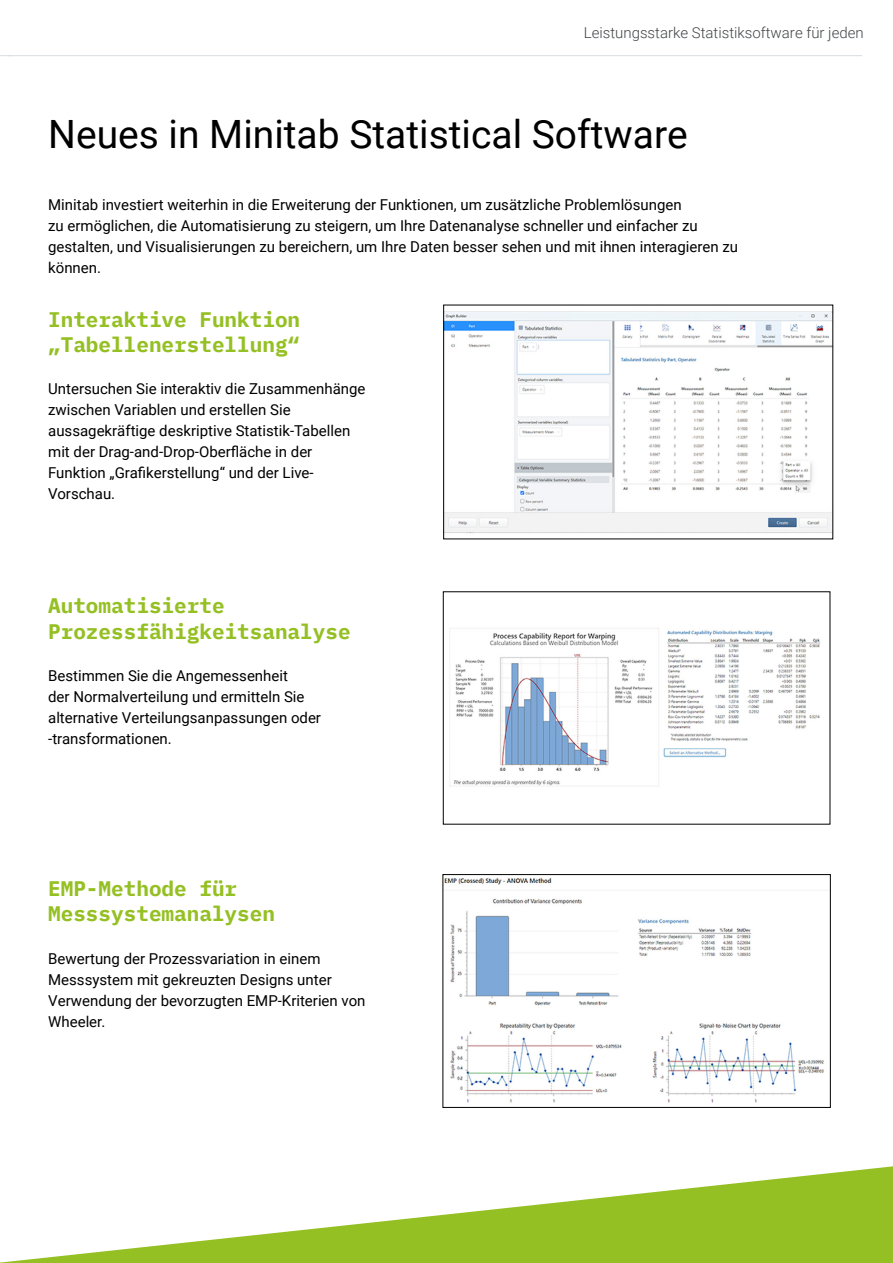
<style>
.page{position:relative;width:893px;height:1263px;background:#fff}
.page>*{position:absolute;margin:0;border:0;box-sizing:border-box;transform-origin:0 0}
.t1{font:39px "Roboto";color:#000}
.t2{font:700 21px/25.2px "IBM Plex Mono";color:#95c023}
.t3{font:15px/21px "Roboto";color:#000}
.t4{font:300 15px "Roboto";color:#424446}
</style>
<div class="page">
<hr style="left:8px;top:55px;width:854px;height:1px;background:#dbdee2">
<img style="left:445px;top:311px;width:386px;height:222px">
<img style="left:449px;top:628px;width:372px;height:158px">
<img style="left:444px;top:878px;width:380px;height:225px">
<div style="left:442px;top:874px;width:389px;height:234px;border:1px solid #000"></div>
<svg style="left:0;top:1166px;width:893px;height:97px"></svg>
<p class="t4" style="left:584px;top:22px;width:282px">Leistungsstarke Statistiksoftware für jeden</p>
<h1 class="t1" style="left:48px;top:107px;width:641px">Neues in Minitab Statistical Software</h1>
<p class="t3" style="left:48px;top:194px;width:691px">Minitab investiert weiterhin in die Erweiterung der Funktionen, um zusätzliche Problemlösungen<br>zu ermöglichen, die Automatisierung zu steigern, um Ihre Datenanalyse schneller und einfacher zu gestalten, und Visualisierungen zu bereichern, um Ihre Daten besser sehen und mit ihnen interagieren zu können.</p>
<h2 class="t2" style="left:48px;top:306px;width:254px">Interaktive Funktion „Tabellenerstellung“</h2>
<p class="t3" style="left:48px;top:378px;width:319px">Untersuchen Sie interaktiv die Zusammenhänge zwischen Variablen und erstellen Sie aussagekräftige deskriptive Statistik-Tabellen mit der Drag-and-Drop-Oberfläche in der Funktion „Grafikerstellung“ und der Live-Vorschau.</p>
<h2 class="t2" style="left:48px;top:592px;width:304px">Automatisierte<br>Prozessfähigkeitsanalyse</h2>
<p class="t3" style="left:48px;top:665px;width:274px">Bestimmen Sie die Angemessenheit<br>der Normalverteilung und ermitteln Sie alternative Verteilungsanpassungen oder -transformationen.</p>
<h2 class="t2" style="left:48px;top:875px;width:228px">EMP-Methode für<br>Messsystemanalysen</h2>
<p class="t3" style="left:48px;top:947px;width:319px">Bewertung der Prozessvariation in einem Messsystem mit gekreuzten Designs unter Verwendung der bevorzugten EMP-Kriterien von Wheeler.</p>
</div>
